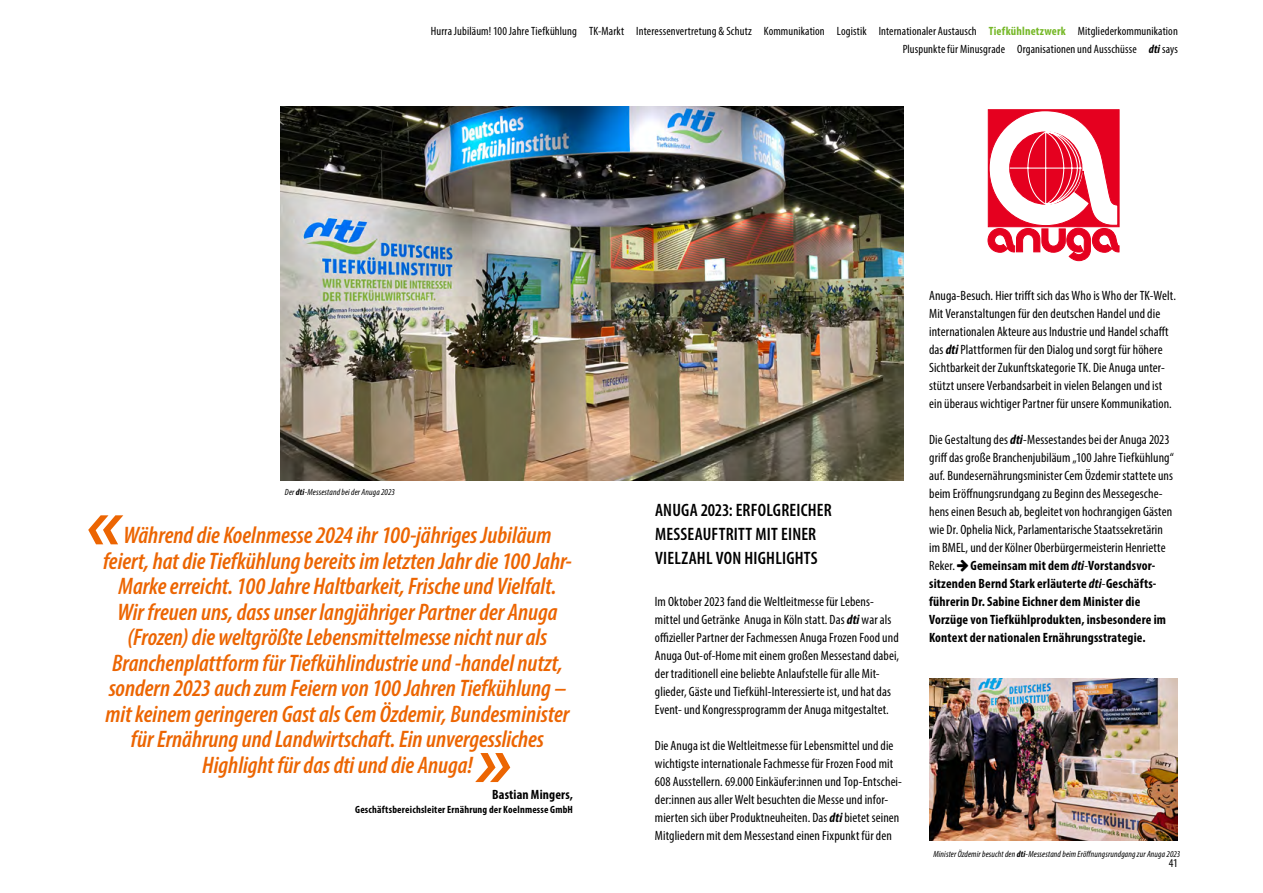
<style>
.page{position:relative;width:1263px;height:893px;background:#fff}
.page>*{position:absolute;margin:0;border:0;box-sizing:border-box;transform-origin:0 0}
.Zitate{font:italic 600 condensed 24px/25.5px "Myriad Pro";letter-spacing:-.005em;color:#ec6502;text-align:center}
.t1{font:600 condensed 18px/24px "Myriad Pro";letter-spacing:.01em;color:#000}
.Fliesstext{font:condensed 13.5px/18px "Myriad Pro";letter-spacing:.005em;color:#000}
.Name{font:700 condensed 13.5px "Myriad Pro";letter-spacing:.01em;color:#000}
.t2{font:condensed 12px/18px "Myriad Pro";letter-spacing:.01em;color:#000;text-align:right}
.Position{font:700 condensed 10.5px "Myriad Pro";letter-spacing:.02em;color:#000}
.Bildunterschift{font:italic condensed 9px "Myriad Pro";letter-spacing:.015em;color:#000}
.s1{font-weight:700;color:#76b828}
.s2{font-weight:700;font-style:italic}
.s3{font-weight:700}
</style>
<div class="page">
<svg style="left:988px;top:109px;width:131px;height:152px"></svg>
<img style="left:929px;top:678px;width:249px;height:162px">
<img style="left:281px;top:106px;width:623px;height:374px">
<svg style="left:88px;top:515px;width:35px;height:29px"></svg>
<svg style="left:475px;top:753px;width:35px;height:29px"></svg>
<p class="t2" style="left:431px;top:21px;width:749px">Hurra Jubiläum! 100 Jahre Tiefkühlung TK-Markt Interessenvertretung &amp; Schutz Kommunikation Logistik Internationaler Austausch <span class="s1">Tiefkühlnetzwerk</span> Mitgliederkommunikation<br>Pluspunkte für Minusgrade Organisationen und Ausschüsse <span class="s2">dti</span> says</p>
<p class="Bildunterschift" style="left:285px;top:487px;width:112px">Der <span class="s3">dti</span>-Messestand bei der Anuga 2023</p>
<p class="Zitate" style="left:103px;top:522px;width:471px">Während die Koelnmesse 2024 ihr 100-jähriges Jubiläum feiert, hat die Tiefkühlung bereits im letzten Jahr die 100 Jahr-Marke erreicht. 100 Jahre Haltbarkeit, Frische und Vielfalt.<br>Wir freuen uns, dass unser langjähriger Partner der Anuga (Frozen) die weltgrößte Lebensmittelmesse nicht nur als Branchenplattform für Tiefkühlindustrie und -handel nutzt, sondern 2023 auch zum Feiern von 100 Jahren Tiefkühlung – mit keinem geringeren Gast als Cem Özdemir, Bundesminister für Ernährung und Landwirtschaft. Ein unvergessliches Highlight für das dti und die Anuga!</p>
<p class="Name" style="left:492px;top:786px;width:82px">Bastian Mingers,</p>
<p class="Position" style="left:355px;top:803px;width:219px">Geschäftsbereichsleiter Ernährung der Koelnmesse GmbH</p>
<h2 class="t1" style="left:655px;top:498px;width:178px">ANUGA 2023: ERFOLGREICHER<br>MESSEAUFTRITT MIT EINER<br>VIELZAHL VON HIGHLIGHTS</h2>
<p class="Fliesstext" style="left:655px;top:592px;width:246px">Im Oktober 2023 fand die Weltleitmesse für Lebens&shy;mittel und Getränke Anuga in Köln statt. Das <span class="s2">dti</span> war als offizieller Partner der Fachmessen Anuga Frozen Food und Anuga Out-of-Home mit einem großen Messestand dabei, der traditionell eine beliebte Anlaufstelle für alle Mit&shy;glieder, Gäste und Tiefkühl-Interessierte ist, und hat das Event- und Kongressprogramm der Anuga mitgestaltet.</p>
<p class="Fliesstext" style="left:655px;top:736px;width:249px">Die Anuga ist die Weltleitmesse für Lebensmittel und die wichtigste internationale Fachmesse für Frozen Food mit 608 Ausstellern. 69.000 Einkäufer:innen und Top-Entschei&shy;der:innen aus aller Welt besuchten die Messe und infor&shy;mierten sich über Produktneuheiten. Das <span class="s2">dti</span> bietet seinen Mitgliedern mit dem Messestand einen Fixpunkt für den</p>
<p class="Fliesstext" style="left:929px;top:286px;width:248px">Anuga-Besuch. Hier trifft sich das Who is Who der TK-Welt.<br>Mit Veranstaltungen für den deutschen Handel und die internationalen Akteure aus Industrie und Handel schafft das <span class="s2">dti</span> Plattformen für den Dialog und sorgt für höhere Sichtbarkeit der Zukunftskategorie TK. Die Anuga unter&shy;stützt unsere Verbandsarbeit in vielen Belangen und ist ein überaus wichtiger Partner für unsere Kommunikation.</p>
<p class="Fliesstext" style="left:929px;top:430px;width:246px">Die Gestaltung des <span class="s2">dti</span>-Messestandes bei der Anuga 2023 griff das große Branchenjubiläum „100 Jahre Tiefkühlung“ auf. Bundesernährungsminister Cem Özdemir stattete uns beim Eröffnungsrundgang zu Beginn des Messegesche&shy;hens einen Besuch ab, begleitet von hochrangigen Gästen wie Dr. Ophelia Nick, Parlamentarische Staatssekretärin im BMEL, und der Kölner Oberbürgermeisterin Henriette Reker. <span class="s3">Gemeinsam mit dem</span> <span class="s2">dti</span>-<span class="s3">Vorstandsvor&shy;sitzenden Bernd Stark erläuterte</span> <span class="s2">dti</span>-<span class="s3">Geschäfts&shy;führerin Dr. Sabine Eichner dem Minister die Vorzüge von Tiefkühlprodukten, insbesondere im Kontext der nationalen Ernährungsstrategie.</span></p>
<p class="Bildunterschift" style="left:933px;top:849px;width:248px">Minister Özdemir besucht den <span class="s3">dti</span>-Messestand beim Eröffnungsrundgang zur Anuga 2023</p>
<p class="t2" style="left:1169px;top:854px;width:10px">41</p>
</div>
